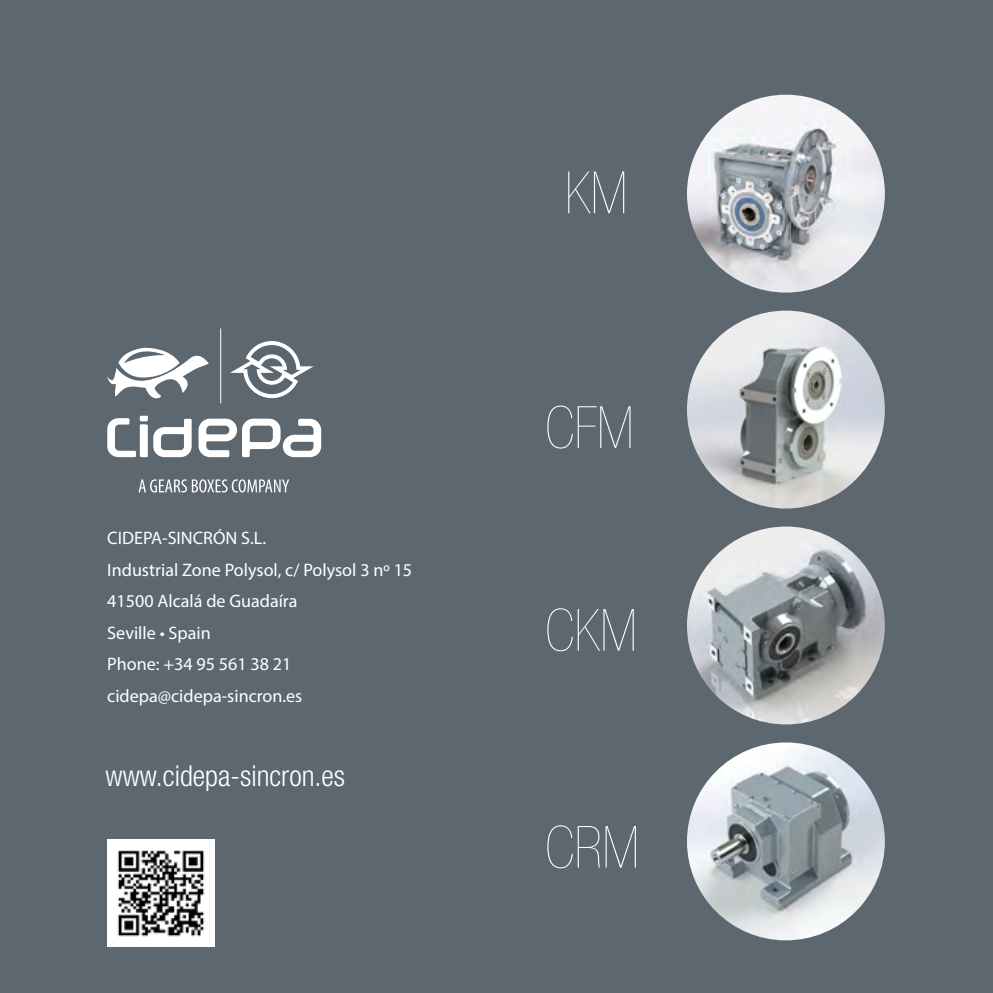
<style>
.page{position:relative;width:993px;height:993px;background:#fff}
.page>*{position:absolute;margin:0;border:0;box-sizing:border-box;transform-origin:0 0}
.t1{font:200 condensed 58.27px "Helvetica Neue LT Std";color:#fff}
.t2{font:300 condensed 28.88px "Helvetica Neue LT Std";color:#fff}
.t3{font:18.03px/31.5px "Myriad Pro";color:#fff}
</style>
<div class="page">
<div style="left:0;top:0;width:992px;height:992px;background:#5c6770"></div>
<img style="left:686px;top:95px;width:198px;height:197px;border-radius:99px">
<img style="left:686px;top:310px;width:198px;height:198px;border-radius:99px">
<img style="left:686px;top:526px;width:198px;height:198px;border-radius:99px">
<img style="left:686px;top:742px;width:198px;height:198px;border-radius:99px">
<img style="left:107px;top:839px;width:107px;height:107px">
<svg style="left:230px;top:341px;width:83px;height:57px"></svg>
<svg style="left:107px;top:347px;width:102px;height:52px"></svg>
<svg style="left:107px;top:415px;width:214px;height:42px"></svg>
<svg style="left:138px;top:479px;width:151px;height:13px"></svg>
<hr style="left:220px;top:328px;width:1px;height:75px;background:#fff">
<p class="t3" style="left:107px;top:522px;width:306px">CIDEPA-SINCRÓN S.L.<br>Industrial Zone Polysol, c/ Polysol 3 nº 15<br>41500 Alcalá de Guadaíra<br>Seville • Spain<br>Phone: +34 95 561 38 21 cidepa@cidepa-sincron.es</p>
<h2 class="t2" style="left:106px;top:758px;width:241px">www.cidepa-sincron.es</h2>
<h1 class="t1" style="left:564px;top:161px;width:64px">KM</h1>
<h1 class="t1" style="left:545px;top:395px;width:90px">CFM</h1>
<h1 class="t1" style="left:545px;top:598px;width:93px">CKM</h1>
<h1 class="t1" style="left:545px;top:815px;width:95px">CRM</h1>
</div>
